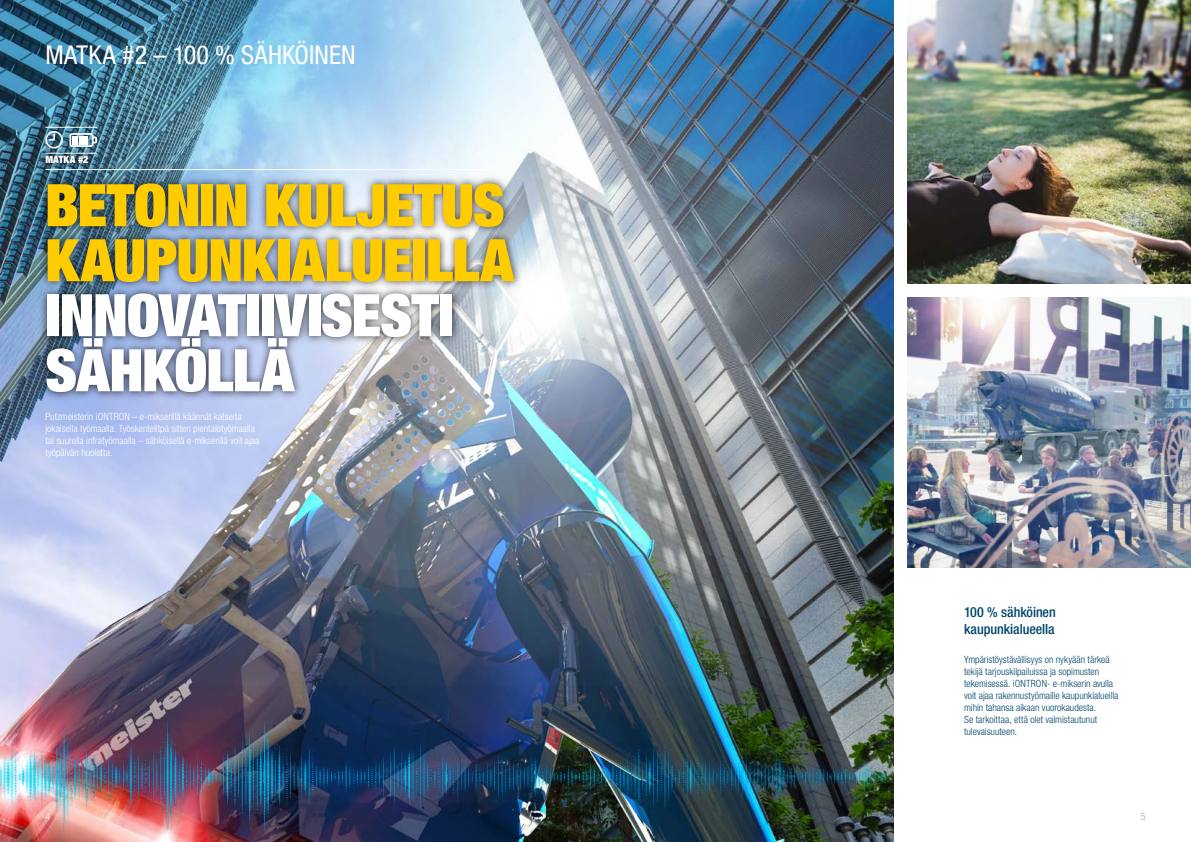
<style>
.page{position:relative;width:1191px;height:842px;background:#fff}
.page>*{position:absolute;margin:0;border:0;box-sizing:border-box;transform-origin:0 0}
.t1{font:900 condensed 58.8px/55px "Helvetica Neue LT Pro";letter-spacing:-.015em;color:#fc0}
.t2{font:900 condensed 58.8px/55px "Helvetica Neue LT Pro";letter-spacing:-.015em;color:#fff}
.t3{font:condensed 26px "Helvetica Neue LT Pro";letter-spacing:.005em;color:#fff}
.t4{font:500 condensed 14px/17.5px "Helvetica Neue LT Pro";letter-spacing:-.005em;color:#00466b}
.t5{font:300 condensed 10px/12px "Helvetica Neue LT Pro";color:#00466b}
.t6{font:300 condensed 10px/12px "Helvetica Neue LT Pro";color:#fff}
.t7{font:900 condensed 10px "Helvetica Neue LT Pro";letter-spacing:.01em;color:#fff}
.t8{font:300 condensed 10px "Helvetica Neue LT Pro";color:#9c9d9d}
</style>
<div class="page">
<img style="left:595px;top:0;width:298px;height:687px">
<img style="left:907px;top:0;width:284px;height:283px">
<img style="left:907px;top:298px;width:284px;height:269px">
<img style="left:0;top:0;width:595px;height:687px">
<img style="left:0;top:687px;width:893px;height:155px">
<div style="left:0;top:714px;width:892px;height:125px;background:#009ee3;opacity:.75"></div>
<div style="left:37px;top:175px;width:486px;height:226px;background:#000;opacity:.75"></div>
<div style="left:40px;top:150px;width:54px;height:19px;background:#000;opacity:.75"></div>
<hr style="left:45px;top:153px;width:52px;height:1px;background:#fff">
<hr style="left:45px;top:169px;width:462px;height:1px;background:#fff">
<hr style="left:45px;top:127px;width:52px;height:1px;background:#fff">
<svg style="left:69px;top:133px;width:28px;height:14px"></svg>
<div style="left:45px;top:131px;width:18px;height:18px;border:2px solid #fff;border-radius:50%"></div>
<svg style="left:49px;top:134px;width:6px;height:7px"></svg>
<h2 class="t3" style="left:45px;top:40px;width:312px">MATKA #2 – 100 % SÄHKÖINEN</h2>
<p class="t7" style="left:45px;top:153px;width:45px">MATKA #2</p>
<h1 class="t1" style="left:45px;top:176px;width:470px">BETONIN KULJETUS<br>KAUPUNKIALUEILLA</h1>
<h1 class="t2" style="left:45px;top:286px;width:410px">INNOVATIIVISESTI<br>SÄHKÖLLÄ</h1>
<p class="t6" style="left:45px;top:410px;width:216px">Putzmeisterin iONTRON – e-mikserillä käännät katseita jokaisella työmaalla. Työskentelitpä sitten pientalotyömaalla tai suurella infratyömaalla – sähköisellä e-mikserillä voit ajaa työpäivän huoletta.</p>
<h3 class="t4" style="left:964px;top:603px;width:93px">100 % sähköinen kaupunkialueella</h3>
<p class="t5" style="left:964px;top:653px;width:156px">Ympäristöystävällisyys on nykyään tärkeä tekijä tarjouskilpailuissa ja sopimusten tekemisessä. iONTRON- e-mikserin avulla voit ajaa rakennustyömaille kaupunkialueilla mihin tahansa aikaan vuorokaudesta.<br>Se tarkoittaa, että olet valmistautunut tulevaisuuteen.</p>
<p class="t6" style="left:45px;top:810px;width:6px">4</p>
<p class="t8" style="left:1140px;top:811px;width:6px">5</p>
</div>
